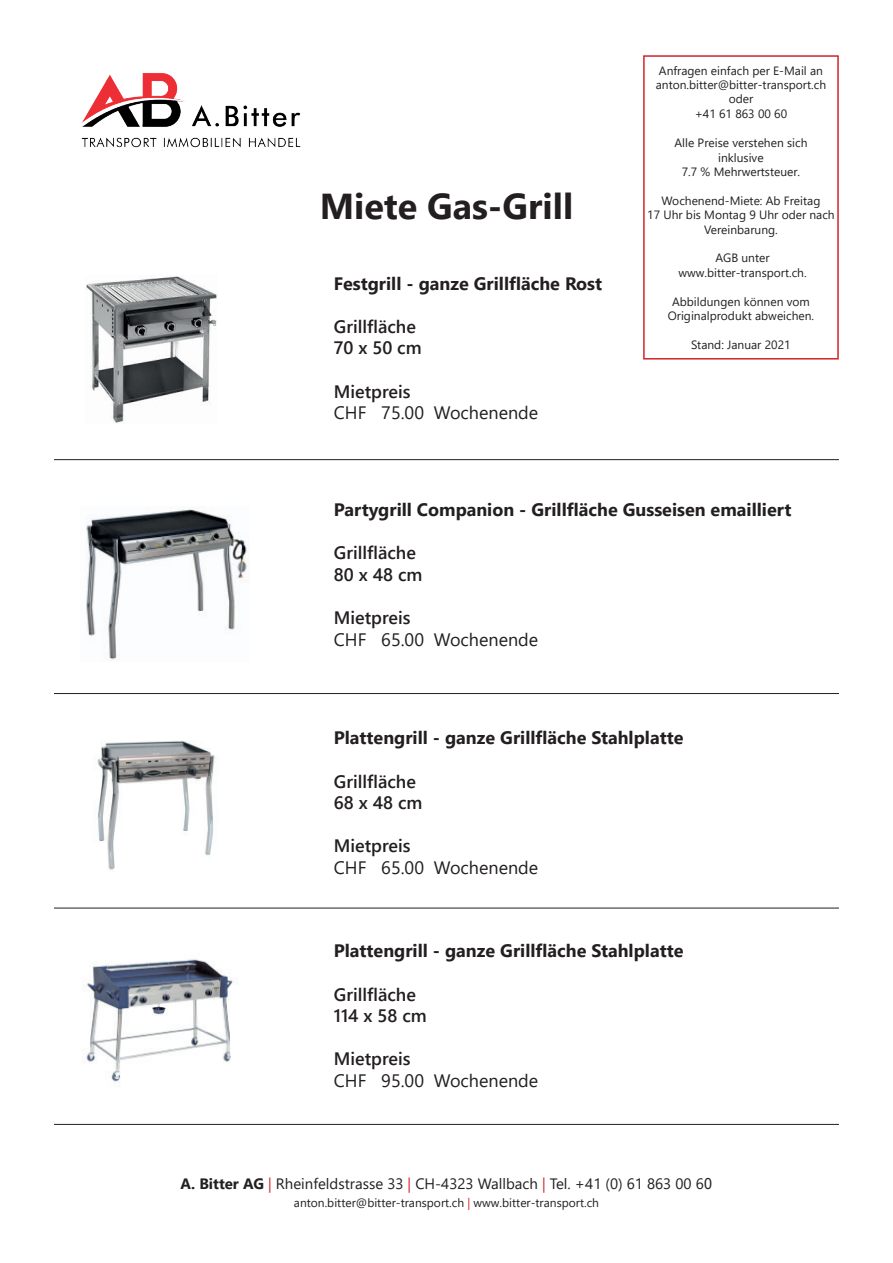
<style>
.page{position:relative;width:893px;height:1263px;background:#fff}
.page>*{position:absolute;margin:0;border:0;box-sizing:border-box;transform-origin:0 0}
.t1{font:700 36px "Segoe UI";color:#231f20}
.t2{font:700 18px "Segoe UI";color:#231f20}
.t3{font:600 18px/21.6px "Segoe UI";color:#231f20}
.t4{font:18px "Segoe UI";color:#231f20}
.t5{font:15px "Segoe UI";color:#231f20}
.t6{font:12px/14.4px "Segoe UI";color:#231f20;text-align:center}
.s1{font-weight:700}
.s2{color:#d1232a}
.s3{font-family:"DejaVu Sans Condensed"}
</style>
<div class="page">
<img style="left:81px;top:73px;width:220px;height:75px">
<img style="left:86px;top:275px;width:131px;height:148px">
<hr style="left:54px;top:459px;width:785px;height:1px;background:#231f20">
<img style="left:86px;top:508px;width:163px;height:152px">
<hr style="left:54px;top:693px;width:785px;height:1px;background:#231f20">
<img style="left:97px;top:741px;width:118px;height:129px">
<hr style="left:54px;top:908px;width:785px;height:1px;background:#231f20">
<img style="left:86px;top:959px;width:147px;height:123px">
<hr style="left:54px;top:1124px;width:785px;height:1px;background:#231f20">
<div style="left:643px;top:55px;width:196px;height:305px;border:2px solid #d1232a"></div>
<h1 class="t1" style="left:320px;top:172px;width:255px">Miete Gas-Grill</h1>
<h2 class="t2" style="left:334px;top:266px;width:270px">Festgrill - ganze Grillfläche Rost</h2>
<h2 class="t3" style="left:334px;top:314px;width:89px">Grillfläche<br>70 x 50 cm</h2>
<h2 class="t3" style="left:334px;top:379px;width:78px">Mietpreis</h2>
<h2 class="t4" style="left:334px;top:396px;width:206px">CHF 75.00 Wochenende</h2>
<p class="t6" style="left:656px;top:62px;width:172px">Anfragen einfach per E-Mail an anton.bitter@bitter-transport.ch oder<br>+41 61 863 00 60</p>
<p class="t6" style="left:674px;top:135px;width:134px">Alle Preise verstehen sich inklusive<br>7.7 % Mehrwertsteuer.</p>
<p class="t6" style="left:647px;top:192px;width:189px">Wochenend-Miete: Ab Freitag<br>17 Uhr bis Montag 9 Uhr oder nach<br>Vereinbarung.</p>
<p class="t6" style="left:679px;top:250px;width:130px">AGB unter www.bitter-transport.ch.</p>
<p class="t6" style="left:668px;top:293px;width:148px">Abbildungen können vom<br>Originalprodukt abweichen.</p>
<p class="t6" style="left:691px;top:336px;width:101px">Stand: Januar 2021</p>
<h2 class="t2" style="left:334px;top:493px;width:459px">Partygrill Companion - Grillfläche Gusseisen emailliert</h2>
<h2 class="t3" style="left:334px;top:540px;width:90px">Grillfläche<br>80 x 48 cm</h2>
<h2 class="t3" style="left:334px;top:605px;width:78px">Mietpreis</h2>
<h2 class="t4" style="left:334px;top:622px;width:206px">CHF 65.00 Wochenende</h2>
<h2 class="t2" style="left:334px;top:721px;width:351px">Plattengrill - ganze Grillfläche Stahlplatte</h2>
<h2 class="t3" style="left:334px;top:769px;width:90px">Grillfläche<br>68 x 48 cm</h2>
<h2 class="t3" style="left:334px;top:834px;width:78px">Mietpreis</h2>
<h2 class="t4" style="left:334px;top:850px;width:206px">CHF 65.00 Wochenende</h2>
<h2 class="t2" style="left:334px;top:934px;width:351px">Plattengrill - ganze Grillfläche Stahlplatte</h2>
<h2 class="t3" style="left:334px;top:982px;width:95px">Grillfläche<br>114 x 58 cm</h2>
<h2 class="t3" style="left:334px;top:1047px;width:78px">Mietpreis</h2>
<h2 class="t4" style="left:334px;top:1064px;width:206px">CHF 95.00 Wochenende</h2>
<p class="t5" style="left:181px;top:1170px;width:533px"><span class="s1">A. Bitter AG</span> <span class="s2">|</span> Rheinfeldstrasse 33 <span class="s2">|</span> CH-4323 Wallbach <span class="s2">|</span> Tel. +41 (0) 61 863 00 6<span class="s3">0</span></p>
<p class="t6" style="left:294px;top:1195px;width:307px">anton.bitter@bitter-transport.ch <span class="s2">|</span> www.bitter-transport.ch</p>
</div>
